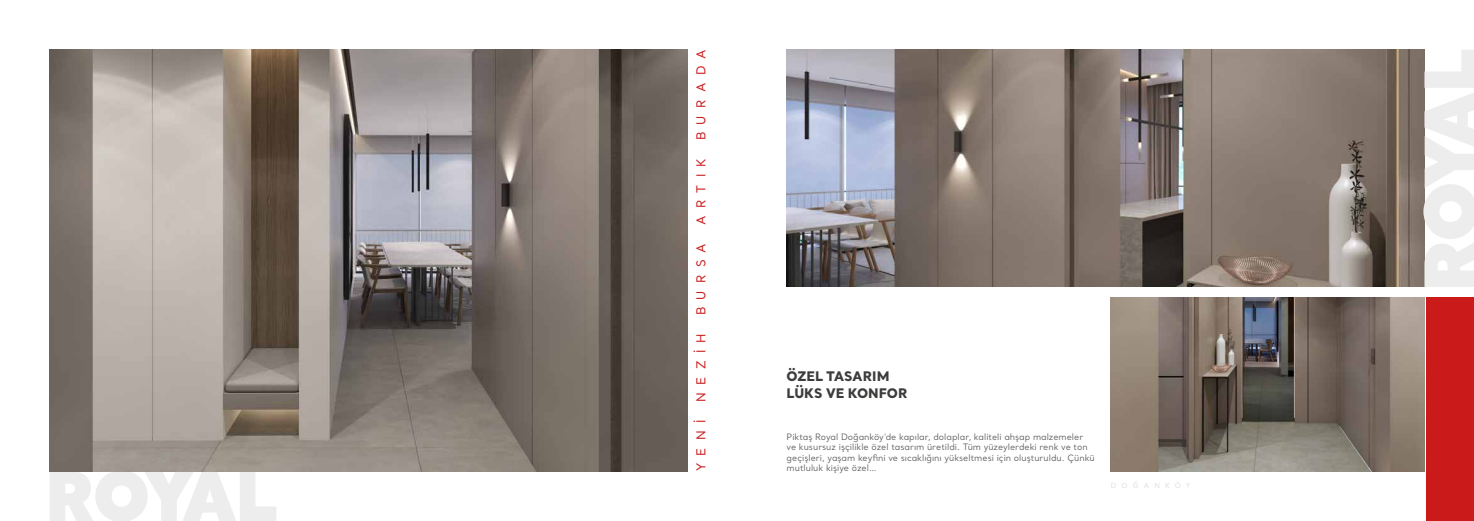
<style>
.page{position:relative;width:1474px;height:521px;background:#fff}
.page>*{position:absolute;margin:0;border:0;box-sizing:border-box;transform-origin:0 0}
.t1{font:800 13.12px/17.5px "Santral";color:#3c3c3b}
.t2{font:12.25px "Santral";letter-spacing:.6em;color:#ca1a1a}
.t3{font:8.75px/10.5px "Santral";color:#575756}
.t4{font:7px "Santral";letter-spacing:.75em;color:#dadada}
</style>
<div class="page">
<svg style="left:50px;top:471px;width:226px;height:50px"></svg>
<img style="left:1110px;top:298px;width:314px;height:173px">
<img style="left:786px;top:50px;width:637px;height:237px">
<img style="left:50px;top:50px;width:637px;height:421px">
<svg style="left:1423px;top:50px;width:50px;height:237px"></svg>
<div style="left:1426px;top:298px;width:47px;height:223px;background:#ca1a1a"></div>
<h2 class="t2" style="left:693px;top:140px;width:92px;rotate:-90deg">BURADA</h2>
<h2 class="t2" style="left:693px;top:225px;width:68px;rotate:-90deg">ARTIK</h2>
<h2 class="t2" style="left:693px;top:315px;width:74px;rotate:-90deg">BURSA</h2>
<h2 class="t2" style="left:693px;top:402px;width:70px;rotate:-90deg">NEZİH</h2>
<h2 class="t2" style="left:693px;top:471px;width:53px;rotate:-90deg">YENİ</h2>
<h1 class="t1" style="left:786px;top:367px;width:122px">ÖZEL TASARIM<br>LÜKS VE KONFOR</h1>
<p class="t3" style="left:786px;top:431px;width:309px">Piktaş Royal Doğanköy’de kapılar, dolaplar, kaliteli ahşap malzemeler ve kusursuz işçilikle özel tasarım üretildi. Tüm yüzeylerdeki renk ve ton geçişleri, yaşam keyfini ve sıcaklığını yükseltmesi için oluşturuldu. Çünkü</p>
<p class="t3" style="left:786px;top:463px;width:91px">mutluluk kişiye özel…</p>
<p class="t4" style="left:1110px;top:480px;width:81px">DOĞANKÖY</p>
</div>
